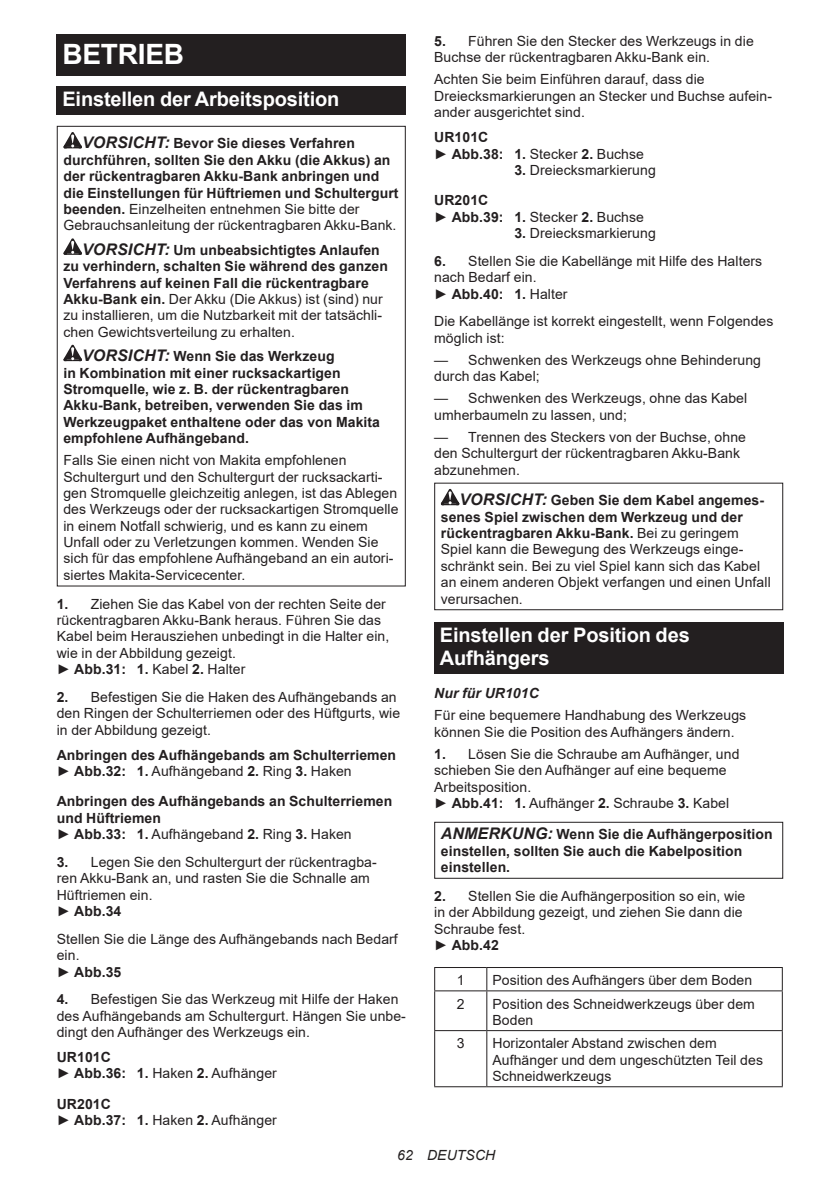
<style>
.page{position:relative;width:840px;height:1191px;background:#fff}
.page>*{position:absolute;margin:0;border:0;box-sizing:border-box;transform-origin:0 0}
.t1{font:700 28px "Arial";letter-spacing:-.01em;color:#fff}
.t2{font:700 20px/23.4px "Arial";letter-spacing:-.01em;color:#fff}
.t3{font:14px/16.4px "Arial";letter-spacing:.005em;color:#231f20}
.t4{font:700 14px/16.4px "Arial";letter-spacing:.005em;color:#231f20}
.t5{font:italic 700 14px "Arial";letter-spacing:.005em;color:#231f20}
.t6{font:italic 14px "Arial";letter-spacing:.005em;color:#231f20}
.s1{font-style:italic;font-size:16px}
.s2{font-weight:400}
.s3{font-weight:700}
.s4{font-weight:700;font-style:italic;font-size:16px}
</style>
<div class="page">
<div style="left:57px;top:34px;width:348px;height:41px;background:#231f20"></div>
<div style="left:57px;top:86px;width:348px;height:29px;background:#231f20"></div>
<svg style="left:63px;top:132px;width:19px;height:16px"></svg>
<svg style="left:63px;top:238px;width:19px;height:17px"></svg>
<svg style="left:63px;top:345px;width:19px;height:16px"></svg>
<div style="left:57px;top:126px;width:348px;height:460px;border:1px solid #231f20"></div>
<svg style="left:440px;top:489px;width:19px;height:16px"></svg>
<div style="left:434px;top:482px;width:348px;height:128px;border:1px solid #231f20"></div>
<div style="left:434px;top:621px;width:348px;height:52px;background:#231f20"></div>
<div style="left:434px;top:821px;width:348px;height:57px;border:1px solid #231f20"></div>
<hr style="left:434px;top:967px;width:52px;height:1px;background:#231f20">
<svg style="left:434px;top:968px;width:1px;height:22px"></svg>
<hr style="left:486px;top:967px;width:296px;height:1px;background:#231f20">
<svg style="left:486px;top:968px;width:1px;height:22px"></svg>
<svg style="left:781px;top:968px;width:1px;height:22px"></svg>
<hr style="left:434px;top:990px;width:52px;height:1px;background:#231f20">
<hr style="left:434px;top:991px;width:1px;height:39px;background:#231f20">
<hr style="left:486px;top:990px;width:296px;height:1px;background:#231f20">
<hr style="left:486px;top:991px;width:1px;height:39px;background:#231f20">
<hr style="left:781px;top:991px;width:1px;height:39px;background:#231f20">
<hr style="left:434px;top:1030px;width:52px;height:1px;background:#231f20">
<hr style="left:434px;top:1031px;width:1px;height:55px;background:#231f20">
<hr style="left:486px;top:1030px;width:296px;height:1px;background:#231f20">
<hr style="left:486px;top:1031px;width:1px;height:55px;background:#231f20">
<hr style="left:781px;top:1031px;width:1px;height:55px;background:#231f20">
<hr style="left:434px;top:1086px;width:52px;height:1px;background:#231f20">
<hr style="left:486px;top:1086px;width:296px;height:1px;background:#231f20">
<h1 class="t1" style="left:62px;top:34px;width:123px">BETRIEB</h1>
<h2 class="t2" style="left:62px;top:88px;width:278px">Einstellen der Arbeitsposition</h2>
<p class="t4" style="left:63px;top:135px;width:336px;text-indent:19px"><span class="s1">VORSICHT:</span> Bevor Sie dieses Verfahren durchführen, sollten Sie den Akku (die Akkus) an der rückentragbaren Akku-Bank anbringen und die Einstellungen für Hüftriemen und Schultergurt beenden. <span class="s2">Einzelheiten entnehmen Sie bitte der Gebrauchsanleitung der rückentragbaren Akku-Bank.</span></p>
<p class="t4" style="left:63px;top:242px;width:326px;text-indent:19px"><span class="s1">VORSICHT:</span> Um unbeabsichtigtes Anlaufen zu verhindern, schalten Sie während des ganzen Verfahrens auf keinen Fall die rückentragbare Akku-Bank ein. <span class="s2">Der Akku (Die Akkus) ist (sind) nur zu installieren, um die Nutzbarkeit mit der tatsächli&shy;chen Gewichtsverteilung zu erhalten.</span></p>
<p class="t4" style="left:63px;top:348px;width:318px;text-indent:19px"><span class="s1">VORSICHT:</span> Wenn Sie das Werkzeug<br>in Kombination mit einer rucksackartigen Stromquelle, wie z. B. der rückentragbaren Akku-Bank, betreiben, verwenden Sie das im Werkzeugpaket enthaltene oder das von Makita empfohlene Aufhängeband.</p>
<p class="t3" style="left:63px;top:452px;width:336px">Falls Sie einen nicht von Makita empfohlenen Schultergurt und den Schultergurt der rucksackarti&shy;gen Stromquelle gleichzeitig anlegen, ist das Ablegen des Werkzeugs oder der rucksackartigen Stromquelle in einem Notfall schwierig, und es kann zu einem Unfall oder zu Verletzungen kommen. Wenden Sie sich für das empfohlene Aufhängeband an ein autori&shy;siertes Makita-Servicecenter.</p>
<p class="t3" style="left:57px;top:595px;width:334px"><span class="s3">1.</span> Ziehen Sie das Kabel von der rechten Seite der rückentragbaren Akku-Bank heraus. Führen Sie das Kabel beim Herausziehen unbedingt in die Halter ein, wie in der Abbildung gezeigt.<br>► <span class="s3">Abb.31: 1.</span> Kabel <span class="s3">2.</span> Halter</p>
<p class="t3" style="left:57px;top:688px;width:345px"><span class="s3">2.</span> Befestigen Sie die Haken des Aufhängebands an den Ringen der Schulterriemen oder des Hüftgurts, wie in der Abbildung gezeigt.</p>
<p class="t4" style="left:57px;top:746px;width:341px">Anbringen des Aufhängebands am Schulterriemen <span class="s2">►</span> Abb.32: 1. <span class="s2">Aufhängeband</span> 2. <span class="s2">Ring</span> 3. <span class="s2">Haken</span></p>
<p class="t4" style="left:57px;top:793px;width:337px">Anbringen des Aufhängebands an Schulterriemen und Hüftriemen<br><span class="s2">►</span> Abb.33: 1. <span class="s2">Aufhängeband</span> 2. <span class="s2">Ring</span> 3. <span class="s2">Haken</span></p>
<p class="t3" style="left:57px;top:853px;width:321px"><span class="s3">3.</span> Legen Sie den Schultergurt der rückentragba&shy;ren Akku-Bank an, und rasten Sie die Schnalle am<br>Hüftriemen ein.<br>► <span class="s3">Abb.34</span></p>
<p class="t3" style="left:57px;top:930px;width:342px">Stellen Sie die Länge des Aufhängebands nach Bedarf ein.<br>► <span class="s3">Abb.35</span></p>
<p class="t3" style="left:57px;top:991px;width:350px"><span class="s3">4.</span> Befestigen Sie das Werkzeug mit Hilfe der Haken des Aufhängebands am Schultergurt. Hängen Sie unbe&shy;dingt den Aufhänger des Werkzeugs ein.</p>
<p class="t4" style="left:57px;top:1049px;width:221px">UR101C<br><span class="s2">►</span> Abb.36: 1. <span class="s2">Haken</span> 2. <span class="s2">Aufhänger</span></p>
<p class="t4" style="left:57px;top:1096px;width:221px">UR201C<br><span class="s2">►</span> Abb.37: 1. <span class="s2">Haken</span> 2. <span class="s2">Aufhänger</span></p>
<p class="t3" style="left:434px;top:33px;width:321px"><span class="s3">5.</span> Führen Sie den Stecker des Werkzeugs in die<br>Buchse der rückentragbaren Akku-Bank ein.</p>
<p class="t3" style="left:434px;top:71px;width:339px">Achten Sie beim Einführen darauf, dass die<br>Dreiecksmarkierungen an Stecker und Buchse aufein&shy;ander ausgerichtet sind.</p>
<p class="t4" style="left:434px;top:129px;width:211px">UR101C<br><span class="s2">►</span> Abb.38: 1. <span class="s2">Stecker</span> 2. <span class="s2">Buchse</span></p>
<p class="t3" style="left:514px;top:162px;width:143px"><span class="s3">3.</span> Dreiecksmarkierung</p>
<p class="t4" style="left:434px;top:192px;width:211px">UR201C<br><span class="s2">►</span> Abb.39: 1. <span class="s2">Stecker</span> 2. <span class="s2">Buchse</span></p>
<p class="t3" style="left:514px;top:225px;width:143px"><span class="s3">3.</span> Dreiecksmarkierung</p>
<p class="t3" style="left:434px;top:253px;width:329px"><span class="s3">6.</span> Stellen Sie die Kabellänge mit Hilfe des Halters nach Bedarf ein.<br>► <span class="s3">Abb.40: 1.</span> Halter</p>
<p class="t3" style="left:434px;top:313px;width:340px">Die Kabellänge ist korrekt eingestellt, wenn Folgendes möglich ist:</p>
<p class="t3" style="left:434px;top:352px;width:328px">— Schwenken des Werkzeugs ohne Behinderung durch das Kabel;</p>
<p class="t3" style="left:434px;top:390px;width:314px">— Schwenken des Werkzeugs, ohne das Kabel umherbaumeln zu lassen, und;</p>
<p class="t3" style="left:434px;top:428px;width:313px">— Trennen des Steckers von der Buchse, ohne den Schultergurt der rückentragbaren Akku-Bank abzunehmen.</p>
<p class="t3" style="left:440px;top:492px;width:331px;text-indent:19px"><span class="s4">VORSICHT:</span> <span class="s3">Geben Sie dem Kabel angemes&shy;senes Spiel zwischen dem Werkzeug und der rückentragbaren Akku-Bank.</span> Bei zu geringem Spiel kann die Bewegung des Werkzeugs einge&shy;schränkt sein. Bei zu viel Spiel kann sich das Kabel an einem anderen Objekt verfangen und einen Unfall verursachen.</p>
<h2 class="t2" style="left:439px;top:623px;width:251px">Einstellen der Position des<br>Aufhängers</h2>
<p class="t5" style="left:434px;top:684px;width:106px">Nur für UR101C</p>
<p class="t3" style="left:434px;top:707px;width:313px">Für eine bequemere Handhabung des Werkzeugs können Sie die Position des Aufhängers ändern.</p>
<p class="t3" style="left:434px;top:745px;width:306px"><span class="s3">1.</span> Lösen Sie die Schraube am Aufhänger, und schieben Sie den Aufhänger auf eine bequeme Arbeitsposition.<br>► <span class="s3">Abb.41: 1.</span> Aufhänger <span class="s3">2.</span> Schraube <span class="s3">3.</span> Kabel</p>
<p class="t4" style="left:440px;top:826px;width:333px"><span class="s1">ANMERKUNG:</span> Wenn Sie die Aufhängerposition einstellen, sollten Sie auch die Kabelposition einstellen.</p>
<p class="t3" style="left:434px;top:887px;width:312px"><span class="s3">2.</span> Stellen Sie die Aufhängerposition so ein, wie in der Abbildung gezeigt, und ziehen Sie dann die<br>Schraube fest.<br>► <span class="s3">Abb.42</span></p>
<p class="t3" style="left:456px;top:972px;width:9px">1</p>
<p class="t3" style="left:492px;top:972px;width:261px">Position des Aufhängers über dem Boden</p>
<p class="t3" style="left:456px;top:995px;width:9px">2</p>
<p class="t3" style="left:492px;top:995px;width:264px">Position des Schneidwerkzeugs über dem<br>Boden</p>
<p class="t3" style="left:456px;top:1035px;width:9px">3</p>
<p class="t3" style="left:492px;top:1035px;width:272px">Horizontaler Abstand zwischen dem<br>Aufhänger und dem ungeschützten Teil des<br>Schneidwerkzeugs</p>
<p class="t6" style="left:397px;top:1146px;width:99px">62 DEUTSCH</p>
</div>
